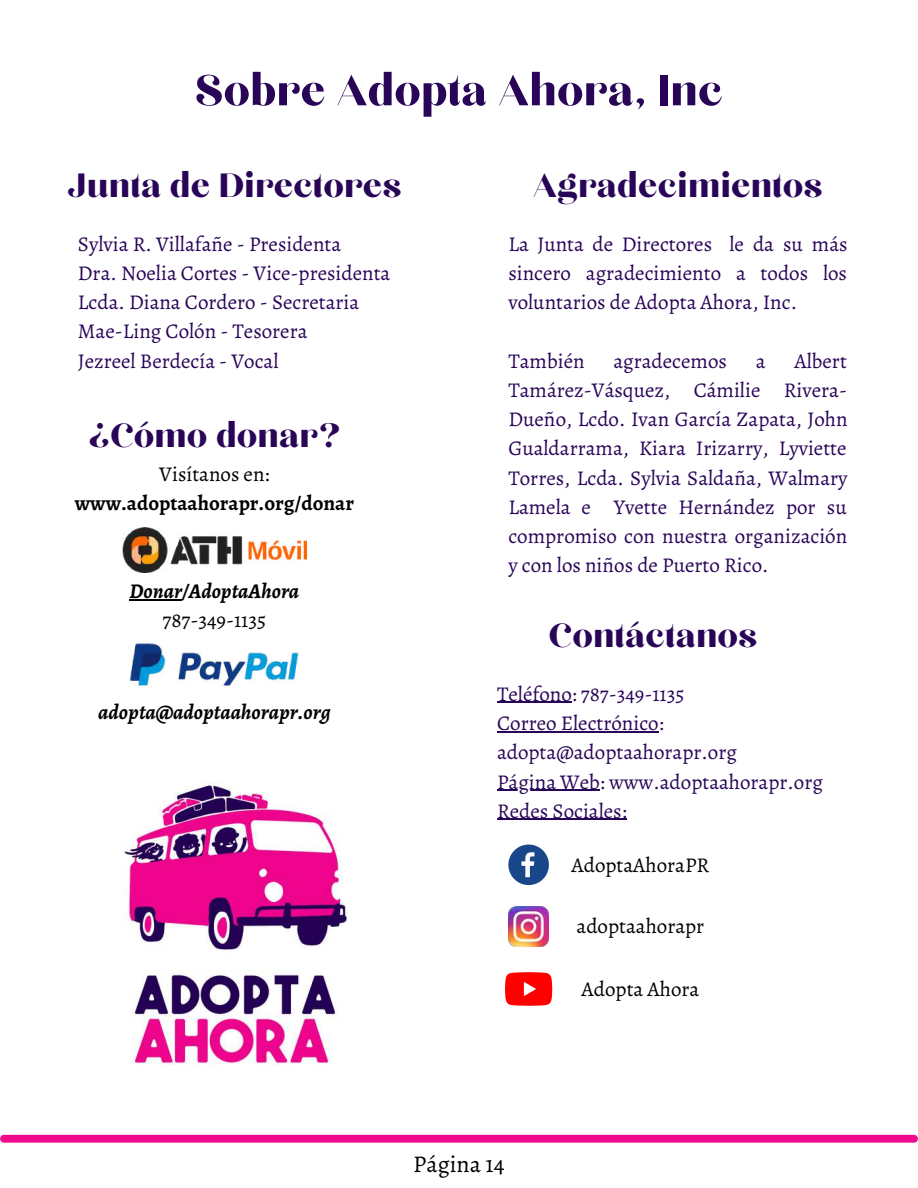
<style>
.page{position:relative;width:918px;height:1188px;background:#fff}
.page>*{position:absolute;margin:0;border:0;box-sizing:border-box;transform-origin:0 0}
.t1{font:54px "Chloe";color:#290558}
.t2{font:42px "Chloe";color:#290558}
.t3{font:24px "Alegreya";color:#000}
.t4{font:21px/29.2px "Alegreya";color:#290558;text-align:justify}
.t5{font:21px "Alegreya";color:#000}
.t6{font:italic 700 21px "Alegreya";color:#000}
.t7{font:700 21px "Alegreya";color:#000}
</style>
<div class="page">
<div style="left:4px;top:1135px;width:910px;height:8px;background:#ee0c8d"></div>
<img style="left:123px;top:527px;width:183px;height:45px">
<hr style="left:130px;top:599px;width:52px;height:1px;background:#000">
<img style="left:130px;top:643px;width:169px;height:44px">
<svg style="left:508px;top:845px;width:41px;height:40px"></svg>
<img style="left:508px;top:906px;width:41px;height:41px">
<svg style="left:505px;top:972px;width:47px;height:34px;background:#ff1f1f"></svg>
<img style="left:123px;top:782px;width:225px;height:283px">
<hr style="left:497px;top:702px;width:75px;height:1px;background:#290558">
<hr style="left:497px;top:731px;width:162px;height:1px;background:#290558">
<hr style="left:497px;top:790px;width:103px;height:1px;background:#290558">
<hr style="left:497px;top:819px;width:130px;height:1px;background:#290558">
<h1 class="t1" style="left:195px;top:65px;width:530px">Sobre Adopta Ahora, Inc</h1>
<h2 class="t2" style="left:66px;top:165px;width:337px">Junta de Directores</h2>
<h2 class="t2" style="left:533px;top:165px;width:291px">Agradecimientos</h2>
<p class="t4" style="left:78px;top:229px;width:314px;text-align:left">Sylvia R. Villafañe - Presidenta<br>Dra. Noelia Cortes - Vice-presidenta<br>Lcda. Diana Cordero - Secretaria<br>Mae-Ling Colón - Tesorera<br>Jezreel Berdecía - Vocal</p>
<h2 class="t2" style="left:88px;top:415px;width:255px">¿Cómo donar?</h2>
<p class="t5" style="left:159px;top:459px;width:112px">Visítanos en:</p>
<p class="t7" style="left:75px;top:489px;width:281px">www.adoptaahorapr.org/donar</p>
<p class="t6" style="left:130px;top:577px;width:171px">Donar/AdoptaAhora</p>
<p class="t5" style="left:163px;top:606px;width:105px">787-349-1135</p>
<p class="t6" style="left:98px;top:698px;width:234px">adopta@adoptaahorapr.org</p>
<p class="t4" style="left:508px;top:229px;width:341px">La Junta de Directores le da su más sincero agradecimiento a todos los voluntarios de Adopta Ahora, Inc.</p>
<p class="t4" style="left:508px;top:346px;width:78px">También</p>
<p class="t4" style="left:613px;top:346px;width:115px">agradecemos</p>
<p class="t4" style="left:756px;top:346px;width:11px">a</p>
<p class="t4" style="left:508px;top:346px;width:341px;text-indent:286px">Albert Tamárez-Vásquez, Cámilie Rivera-Dueño, Lcdo. Ivan García Zapata, John Gualdarrama, Kiara Irizarry, Lyviette Torres, Lcda. Sylvia Saldaña, Walmary Lamela e Yvette Hernández por su compromiso con nuestra organización y con los niños de Puerto Rico.</p>
<h2 class="t2" style="left:549px;top:616px;width:210px">Contáctanos</h2>
<p class="t4" style="left:497px;top:679px;width:327px;text-align:left">Teléfono: 787-349-1135<br>Correo Electrónico: adopta@adoptaahorapr.org<br>Página Web: www.adoptaahorapr.org<br>Redes Sociales:</p>
<p class="t5" style="left:571px;top:850px;width:139px">AdoptaAhoraPR</p>
<p class="t5" style="left:577px;top:912px;width:129px">adoptaahorapr</p>
<p class="t5" style="left:582px;top:974px;width:119px">Adopta Ahora</p>
<p class="t3" style="left:413px;top:1147px;width:93px">Página 14</p>
</div>
